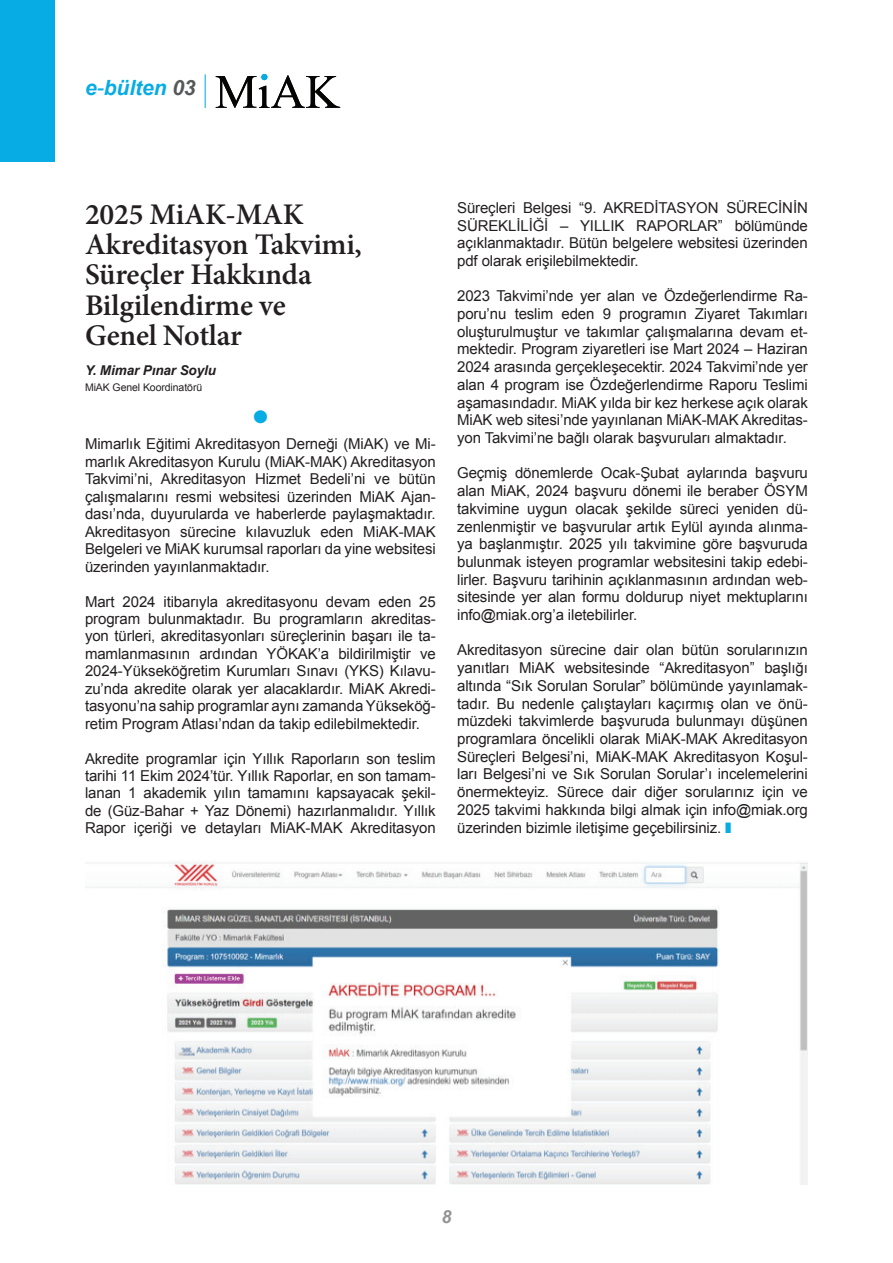
<style>
.page{position:relative;width:893px;height:1263px;background:#fff}
.page>*{position:absolute;margin:0;border:0;box-sizing:border-box;transform-origin:0 0}
.t1{font:600 30px/30.2px "Minion Pro";letter-spacing:-.01em;color:#231f20}
.t2{font:italic 700 21px "Arial";color:#07ace4}
.t3{font:italic 700 18px "Arial";color:#939598}
.t4{font:18px "Zapf Dingbats E";color:#07ace4}
.t5{font:15px/17.7px "Arial";letter-spacing:-.01em;color:#231f20;text-align:justify}
.t6{font:italic 700 13.5px "Arial";letter-spacing:-.01em;color:#231f20}
.t7{font:10.5px "Arial";letter-spacing:-.01em;color:#231f20}
.s1{font-weight:400}
.s2{color:#57585a}
</style>
<div class="page">
<div style="left:0;top:0;width:55px;height:162px;background:#07ace4"></div>
<hr style="left:205px;top:74px;width:1px;height:34px;background:#07ace4">
<svg style="left:216px;top:74px;width:124px;height:34px"></svg>
<img style="left:85px;top:860px;width:723px;height:324px">
<h2 class="t2" style="left:85px;top:74px;width:112px">e<span class="s1">-</span>bülten <span class="s2">03</span></h2>
<h1 class="t1" style="left:85px;top:199px;width:278px">2025 MiAK-MAK<br>Akreditasyon Takvimi,<br>Süreçler Hakkında<br>Bilgilendirme ve<br>Genel Notlar</h1>
<p class="t6" style="left:85px;top:361px;width:133px">Y. Mimar Pınar Soylu</p>
<p class="t7" style="left:85px;top:381px;width:119px">MiAK Genel Koordinatörü</p>
<p class="t4" style="left:253px;top:406px;width:16px">●</p>
<p class="t5" style="left:85px;top:436px;width:352px">Mimarlık Eğitimi Akreditasyon Derneği (MiAK) ve Mi&shy;marlık Akreditasyon Kurulu (MiAK-MAK) Akreditasyon Takvimi’ni, Akreditasyon Hizmet Bedeli’ni ve bütün çalışmalarını resmi websitesi üzerinden MiAK Ajan&shy;dası’nda, duyurularda ve haberlerde paylaşmaktadır.<br>Akreditasyon sürecine kılavuzluk eden MiAK-MAK Belgeleri ve MiAK kurumsal raporları da yine websitesi üzerinden yayınlanmaktadır.</p>
<p class="t5" style="left:85px;top:593px;width:352px">Mart 2024 itibarıyla akreditasyonu devam eden 25 program bulunmaktadır. Bu programların akreditas&shy;yon türleri, akreditasyonları süreçlerinin başarı ile ta&shy;mamlanmasının ardından YÖKAK’a bildirilmiştir ve 2024-Yükseköğretim Kurumları Sınavı (YKS) Kılavu&shy;zu’nda akredite olarak yer alacaklardır. MiAK Akredi&shy;tasyonu’na sahip programlar aynı zamanda Yükseköğ&shy;retim Program Atlası’ndan da takip edilebilmektedir.</p>
<p class="t5" style="left:85px;top:750px;width:352px">Akredite programlar için Yıllık Raporların son teslim tarihi 11 Ekim 2024’tür. Yıllık Raporlar, en son tamam&shy;lanan 1 akademik yılın tamamını kapsayacak şekil&shy;de (Güz-Bahar + Yaz Dönemi) hazırlanmalıdır. Yıllık Rapor içeriği ve detayları MiAK-MAK Akreditasyon</p>
<p class="t5" style="left:457px;top:199px;width:352px">Süreçleri Belgesi “9. AKREDİTASYON SÜRECİNİN SÜREKLİLİĞİ – YILLIK RAPORLAR” bölümünde açıklanmaktadır. Bütün belgelere websitesi üzerinden pdf olarak erişilebilmektedir.</p>
<p class="t5" style="left:457px;top:287px;width:352px">2023 Takvimi’nde yer alan ve Özdeğerlendirme Ra&shy;poru’nu teslim eden 9 programın Ziyaret Takımları oluşturulmuştur ve takımlar çalışmalarına devam et&shy;mektedir. Program ziyaretleri ise Mart 2024 – Haziran 2024 arasında gerçekleşecektir. 2024 Takvimi’nde yer alan 4 program ise Özdeğerlendirme Raporu Teslimi aşamasındadır. MiAK yılda bir kez herkese açık olarak MiAK web sitesi’nde yayınlanan MiAK-MAK Akreditas&shy;yon Takvimi’ne bağlı olarak başvuruları almaktadır.</p>
<p class="t5" style="left:457px;top:464px;width:352px">Geçmiş dönemlerde Ocak-Şubat aylarında başvuru alan MiAK, 2024 başvuru dönemi ile beraber ÖSYM takvimine uygun olacak şekilde süreci yeniden dü&shy;zenlenmiştir ve başvurular artık Eylül ayında alınma&shy;ya başlanmıştır. 2025 yılı takvimine göre başvuruda bulunmak isteyen programlar websitesini takip edebi&shy;lirler. Başvuru tarihinin açıklanmasının ardından web&shy;sitesinde yer alan formu doldurup niyet mektuplarını info@miak.org’a iletebilirler.</p>
<p class="t5" style="left:457px;top:641px;width:352px">Akreditasyon sürecine dair olan bütün sorularınızın yanıtları MiAK websitesinde “Akreditasyon” başlığı altında “Sık Sorulan Sorular” bölümünde yayınlamak&shy;tadır. Bu nedenle çalıştayları kaçırmış olan ve önü&shy;müzdeki takvimlerde başvuruda bulunmayı düşünen programlara öncelikli olarak MiAK-MAK Akreditasyon Süreçleri Belgesi’ni, MiAK-MAK Akreditasyon Koşul&shy;ları Belgesi’ni ve Sık Sorulan Sorular’ı incelemelerini önermekteyiz. Sürece dair diğer sorularınız için ve 2025 takvimi hakkında bilgi almak için info@miak.org üzerinden bizimle iletişime geçebilirsiniz.</p>
<p class="t3" style="left:441px;top:1204px;width:12px">8</p>
</div>
